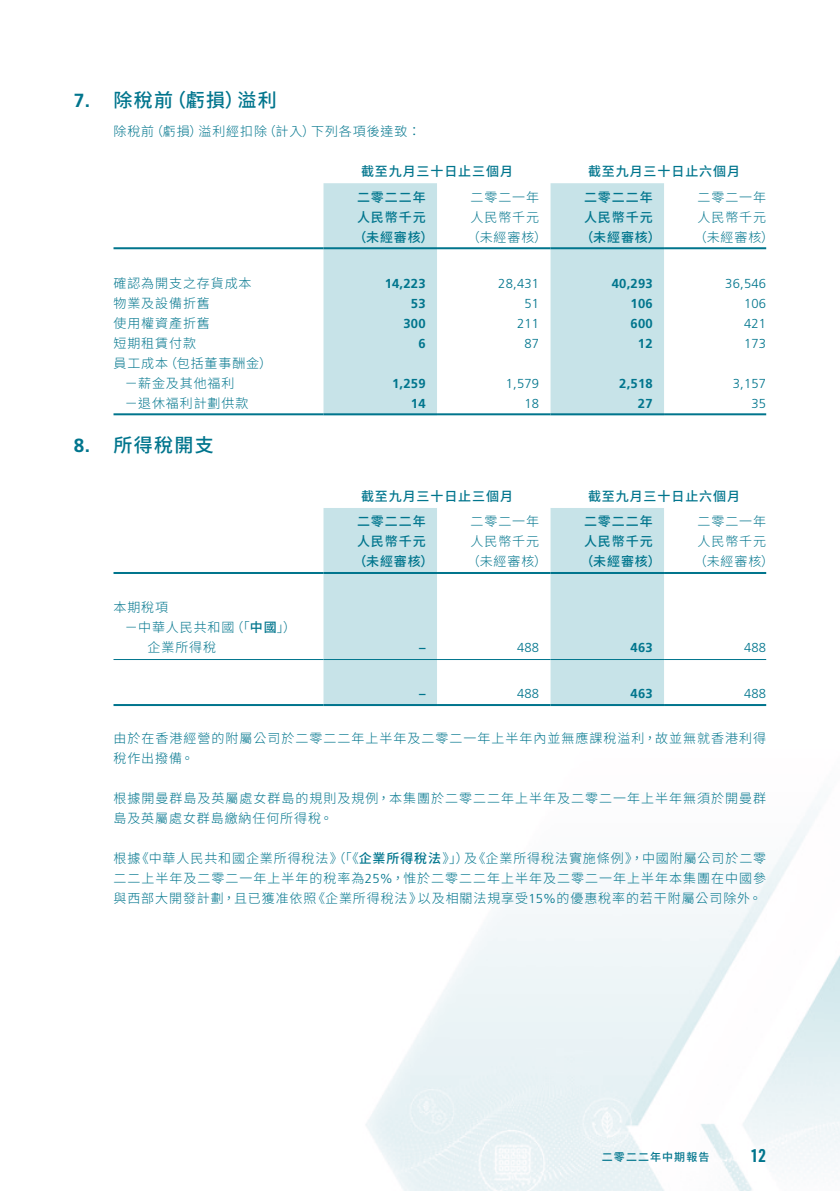
<style>
.page{position:relative;width:840px;height:1191px;background:#fff}
.page>*{position:absolute;margin:0;border:0;box-sizing:border-box;transform-origin:0 0}
.Heading_2{font:500 19px "Source Han Sans TC";letter-spacing:.07em;color:#00758d}
.t1{font:700 18px "URWDIN Cond";color:#00758d}
.Body_Text{font:300 13px/20px "Source Han Sans TC";letter-spacing:.07em;color:#00758d}
.Body_Text-2{font:500 13px "Source Han Sans TC";letter-spacing:.07em;color:#00758d}
.Body_Text-3{font:300 13px "Frutiger LT Std";letter-spacing:.02em;color:#00758d}
.Body_Text-4{font:700 13px "Frutiger LT Std";letter-spacing:.02em;color:#00758d}
.t2{font:500 11px "Source Han Sans TC";letter-spacing:.095em;color:#00758d}
.s1{font-family:"Frutiger LT Std";font-weight:700}
.s2{font-weight:500}
.s3{font-family:"Frutiger LT Std"}
</style>
<div class="page">
<img style="left:113px;top:183px;width:726px;height:1008px">
<svg style="left:323px;top:183px;width:340px;height:230px;fill:#c7e3e8"></svg>
<hr style="left:113px;top:247px;width:210px;height:2px;background:#00758d">
<hr style="left:323px;top:247px;width:114px;height:2px;background:#00758d">
<hr style="left:437px;top:247px;width:113px;height:2px;background:#00758d">
<hr style="left:550px;top:247px;width:113px;height:2px;background:#00758d">
<hr style="left:663px;top:247px;width:102px;height:2px;background:#00758d">
<hr style="left:113px;top:413px;width:210px;height:2px;background:#00758d">
<hr style="left:323px;top:413px;width:114px;height:2px;background:#00758d">
<hr style="left:437px;top:413px;width:113px;height:2px;background:#00758d">
<hr style="left:550px;top:413px;width:113px;height:2px;background:#00758d">
<hr style="left:663px;top:413px;width:102px;height:2px;background:#00758d">
<svg style="left:323px;top:508px;width:340px;height:196px;fill:#c7e3e8"></svg>
<hr style="left:113px;top:572px;width:210px;height:2px;background:#00758d">
<hr style="left:323px;top:572px;width:114px;height:2px;background:#00758d">
<hr style="left:437px;top:572px;width:113px;height:2px;background:#00758d">
<hr style="left:550px;top:572px;width:113px;height:2px;background:#00758d">
<hr style="left:663px;top:572px;width:102px;height:2px;background:#00758d">
<hr style="left:113px;top:659px;width:210px;height:1px;background:#00758d">
<hr style="left:323px;top:659px;width:114px;height:1px;background:#00758d">
<hr style="left:437px;top:659px;width:113px;height:1px;background:#00758d">
<hr style="left:550px;top:659px;width:113px;height:1px;background:#00758d">
<hr style="left:663px;top:659px;width:102px;height:1px;background:#00758d">
<hr style="left:113px;top:704px;width:210px;height:2px;background:#00758d">
<hr style="left:323px;top:704px;width:114px;height:2px;background:#00758d">
<hr style="left:437px;top:704px;width:113px;height:2px;background:#00758d">
<hr style="left:550px;top:704px;width:113px;height:2px;background:#00758d">
<hr style="left:663px;top:704px;width:102px;height:2px;background:#00758d">
<p class="Heading_2" style="left:74px;top:90px;width:204px"><span class="s1">7.</span> 除稅前（虧損）溢利</p>
<p class="Body_Text" style="left:113px;top:121px;width:308px">除稅前（虧損）溢利經扣除（計入）下列各項後達致：</p>
<p class="Body_Text-2" style="left:361px;top:164px;width:153px">截至九月三十日止三個月</p>
<p class="Body_Text-2" style="left:587px;top:164px;width:153px">截至九月三十日止六個月</p>
<p class="Body_Text-2" style="left:357px;top:190px;width:70px">二零二二年</p>
<p class="Body_Text" style="left:470px;top:187px;width:70px">二零二一年</p>
<p class="Body_Text-2" style="left:583px;top:190px;width:70px">二零二二年</p>
<p class="Body_Text" style="left:697px;top:187px;width:70px">二零二一年</p>
<p class="Body_Text-2" style="left:357px;top:210px;width:70px">人民幣千元</p>
<p class="Body_Text" style="left:470px;top:207px;width:70px">人民幣千元</p>
<p class="Body_Text-2" style="left:583px;top:210px;width:70px">人民幣千元</p>
<p class="Body_Text" style="left:697px;top:207px;width:70px">人民幣千元</p>
<p class="Body_Text-2" style="left:353px;top:230px;width:82px">（未經審核）</p>
<p class="Body_Text" style="left:466px;top:227px;width:82px">（未經審核）</p>
<p class="Body_Text-2" style="left:580px;top:230px;width:82px">（未經審核）</p>
<p class="Body_Text" style="left:693px;top:227px;width:82px">（未經審核）</p>
<p class="Body_Text" style="left:113px;top:273px;width:139px">確認為開支之存貨成本</p>
<p class="Body_Text-4" style="left:384px;top:275px;width:42px">14,223</p>
<p class="Body_Text-3" style="left:498px;top:276px;width:42px">28,431</p>
<p class="Body_Text-4" style="left:611px;top:275px;width:42px">40,293</p>
<p class="Body_Text-3" style="left:724px;top:276px;width:42px">36,546</p>
<p class="Body_Text" style="left:113px;top:293px;width:98px">物業及設備折舊</p>
<p class="Body_Text-4" style="left:411px;top:295px;width:16px">53</p>
<p class="Body_Text-3" style="left:524px;top:296px;width:16px">51</p>
<p class="Body_Text-4" style="left:630px;top:295px;width:24px">106</p>
<p class="Body_Text-3" style="left:743px;top:296px;width:24px">106</p>
<p class="Body_Text" style="left:113px;top:313px;width:98px">使用權資產折舊</p>
<p class="Body_Text-4" style="left:403px;top:315px;width:24px">300</p>
<p class="Body_Text-3" style="left:516px;top:316px;width:24px">211</p>
<p class="Body_Text-4" style="left:630px;top:315px;width:24px">600</p>
<p class="Body_Text-3" style="left:743px;top:316px;width:24px">421</p>
<p class="Body_Text" style="left:113px;top:333px;width:84px">短期租賃付款</p>
<p class="Body_Text-4" style="left:418px;top:335px;width:9px">6</p>
<p class="Body_Text-3" style="left:524px;top:336px;width:16px">87</p>
<p class="Body_Text-4" style="left:637px;top:335px;width:16px">12</p>
<p class="Body_Text-3" style="left:743px;top:336px;width:24px">173</p>
<p class="Body_Text" style="left:113px;top:353px;width:160px">員工成本（包括董事酬金）</p>
<p class="Body_Text" style="left:125px;top:373px;width:111px">－薪金及其他福利</p>
<p class="Body_Text-4" style="left:392px;top:375px;width:35px">1,259</p>
<p class="Body_Text-3" style="left:505px;top:376px;width:35px">1,579</p>
<p class="Body_Text-4" style="left:619px;top:375px;width:35px">2,518</p>
<p class="Body_Text-3" style="left:732px;top:376px;width:35px">3,157</p>
<p class="Body_Text" style="left:125px;top:393px;width:125px">－退休福利計劃供款</p>
<p class="Body_Text-4" style="left:411px;top:395px;width:16px">14</p>
<p class="Body_Text-3" style="left:524px;top:396px;width:16px">18</p>
<p class="Body_Text-4" style="left:637px;top:395px;width:16px">27</p>
<p class="Body_Text-3" style="left:751px;top:396px;width:16px">35</p>
<p class="Heading_2" style="left:74px;top:434px;width:141px"><span class="s1">8.</span> 所得稅開支</p>
<p class="Body_Text-2" style="left:361px;top:488px;width:153px">截至九月三十日止三個月</p>
<p class="Body_Text-2" style="left:587px;top:488px;width:153px">截至九月三十日止六個月</p>
<p class="Body_Text-2" style="left:357px;top:514px;width:70px">二零二二年</p>
<p class="Body_Text" style="left:470px;top:512px;width:70px">二零二一年</p>
<p class="Body_Text-2" style="left:583px;top:514px;width:70px">二零二二年</p>
<p class="Body_Text" style="left:697px;top:512px;width:70px">二零二一年</p>
<p class="Body_Text-2" style="left:357px;top:534px;width:70px">人民幣千元</p>
<p class="Body_Text" style="left:470px;top:532px;width:70px">人民幣千元</p>
<p class="Body_Text-2" style="left:583px;top:534px;width:70px">人民幣千元</p>
<p class="Body_Text" style="left:697px;top:532px;width:70px">人民幣千元</p>
<p class="Body_Text-2" style="left:353px;top:554px;width:82px">（未經審核）</p>
<p class="Body_Text" style="left:466px;top:552px;width:82px">（未經審核）</p>
<p class="Body_Text-2" style="left:580px;top:554px;width:82px">（未經審核）</p>
<p class="Body_Text" style="left:693px;top:552px;width:82px">（未經審核）</p>
<p class="Body_Text" style="left:113px;top:598px;width:56px">本期稅項</p>
<p class="Body_Text" style="left:147px;top:618px;width:150px;text-indent:-23px">－中華人民共和國（「<span class="s2">中國</span>」）企業所得稅</p>
<p class="Body_Text-4" style="left:419px;top:640px;width:8px">–</p>
<p class="Body_Text-3" style="left:516px;top:640px;width:24px">488</p>
<p class="Body_Text-4" style="left:630px;top:640px;width:24px">463</p>
<p class="Body_Text-3" style="left:743px;top:640px;width:24px">488</p>
<p class="Body_Text-4" style="left:419px;top:686px;width:8px">–</p>
<p class="Body_Text-3" style="left:516px;top:686px;width:24px">488</p>
<p class="Body_Text-4" style="left:630px;top:686px;width:24px">463</p>
<p class="Body_Text-3" style="left:743px;top:686px;width:24px">488</p>
<p class="Body_Text" style="left:113px;top:728px;width:653px">由於在香港經營的附屬公司於二零二二年上半年及二零二一年上半年內並無應課稅溢利，故並無就香港利得稅作出撥備。</p>
<p class="Body_Text" style="left:113px;top:788px;width:653px">根據開曼群島及英屬處女群島的規則及規例，本集團於二零二二年上半年及二零二一年上半年無須於開曼群島及英屬處女群島繳納任何所得稅。</p>
<p class="Body_Text" style="left:113px;top:848px;width:654px;text-align:justify">根據《中華人民共和國企業所得稅法》（「《<span class="s2">企業所得稅法</span>》」）及《企業所得稅法實施條例》，中國附屬公司於二零二二上半年及二零二一年上半年的稅率為<span class="s3">25%</span>，惟於二零二二年上半年及二零二一年上半年本集團在中國參與西部大開發計劃，且已獲准依照《企業所得稅法》以及相關法規享受<span class="s3">15%</span>的優惠稅率的若干附屬公司除外。</p>
<p class="t2" style="left:601px;top:1151px;width:109px">二零二二年中期報告</p>
<h2 class="t1" style="left:750px;top:1143px;width:17px">12</h2>
</div>
